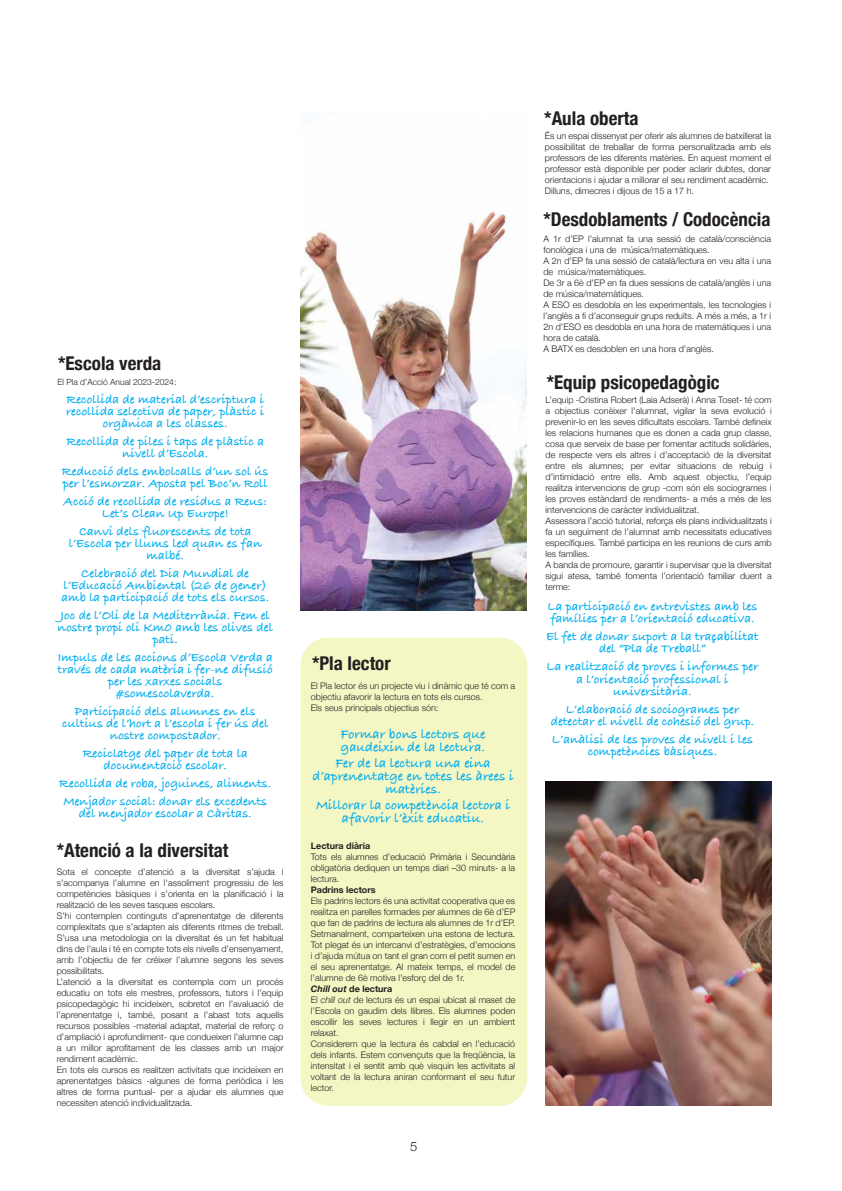
<style>
.page{position:relative;width:842px;height:1191px;background:#fff}
.page>*{position:absolute;margin:0;border:0;box-sizing:border-box;transform-origin:0 0}
.t1{font:700 condensed 19px "Helvetica Neue";color:#231f20}
.t2{font:700 14px/13px "Bradley Hand ITCTT";color:#00aeef;text-align:center}
.t3{font:700 13px/12px "Bradley Hand ITCTT";color:#00aeef;text-align:center}
.t4{font:300 13px "Helvetica Neue";color:#231f20}
.t5{font:300 9px/11px "Helvetica Neue";color:#231f20}
.t6{font:700 9px "Helvetica Neue";color:#231f20}
.t7{font:300 8.5px "Helvetica Neue";color:#231f20}
.s1{font-weight:700;font-style:italic}
.s2{font-weight:700}
.s3{font-style:italic}
</style>
<div class="page">
<div style="left:300px;top:637px;width:227px;height:468px;background:#f4f6c4;border-radius:28px"></div>
<img style="left:301px;top:211px;width:225px;height:399px">
<img style="left:546px;top:781px;width:225px;height:325px">
<h1 class="t1" style="left:58px;top:347px;width:105px">*Escola verda</h1>
<p class="t7" style="left:57px;top:375px;width:120px">El Pla d’Acció Anual 2023-2024:</p>
<h3 class="t3" style="left:66px;top:393px;width:200px">Recollida de material d’escriptura i recollida selectiva de paper, plàstic i orgànica a les classes.</h3>
<h3 class="t3" style="left:66px;top:435px;width:199px">Recollida de piles i taps de plàstic a nivell d’Escola.</h3>
<h3 class="t3" style="left:62px;top:465px;width:208px;text-align:left">Reducció dels embolcalls d’un sol ús per l’esmorzar. Aposta pel Boc’n Roll</h3>
<h3 class="t3" style="left:64px;top:495px;width:205px">Acció de recollida de residus a Reus:<br>Let’s Clean Up Europe!</h3>
<h3 class="t3" style="left:69px;top:525px;width:194px">Canvi dels fluorescents de tota l’Escola per llums led quan es fan malbé.</h3>
<h3 class="t3" style="left:61px;top:567px;width:209px">Celebració del Dia Mundial de l’Educació Ambiental (26 de gener) amb la participació de tots els cursos.</h3>
<h3 class="t3" style="left:58px;top:609px;width:217px">Joc de l’Oli de la Mediterrània. Fem el nostre propi oli Km0 amb les olives del pati.</h3>
<h3 class="t3" style="left:58px;top:651px;width:216px">Impuls de les accions d’Escola Verda a través de cada matèria i fer-ne difusió per les xarxes socials #somescolaverda.</h3>
<h3 class="t3" style="left:62px;top:705px;width:207px">Participació dels alumnes en els cultius de l’hort a l’escola i fer ús del nostre compostador.</h3>
<h3 class="t3" style="left:83px;top:747px;width:167px">Reciclatge del paper de tota la documentació escolar.</h3>
<h3 class="t3" style="left:59px;top:774px;width:214px;line-height:18px">Recollida de roba, joguines, aliments.<br>Menjador social: donar els excedents</h3>
<h3 class="t3" style="left:79px;top:807px;width:174px">del menjador escolar a Càritas.</h3>
<h1 class="t1" style="left:57px;top:834px;width:173px">*Atenció a la diversitat</h1>
<p class="t5" style="left:57px;top:865px;width:228px">Sota el concepte d’atenció a la diversitat s’ajuda i s’acompanya l’alumne en l'assoliment progressiu de les competències bàsiques i s’orienta en la planificació i la realització de les seves tasques escolars.<br>S’hi contemplen continguts d’aprenentatge de diferents complexitats que s’adapten als diferents ritmes de treball.<br>S’usa una metodologia on la diversitat és un fet habitual dins de l’aula i té en compte tots els nivells d’ensenyament, amb l’objectiu de fer créixer l’alumne segons les seves possibilitats.<br>L’atenció a la diversitat es contempla com un procés educatiu on tots els mestres, professors, tutors i l’equip psicopedagògic hi incideixen, sobretot en l’avaluació de l’aprenentatge i, també, posant a l’abast tots aquells recursos possibles -material adaptat, material de reforç o d’ampliació i aprofundiment- que condueixen l’alumne cap a un millor aprofitament de les classes amb un major rendiment acadèmic.<br>En tots els cursos es realitzen activitats que incideixen en aprenentatges bàsics -algunes de forma periòdica i les altres de forma puntual- per a ajudar els alumnes que necessiten atenció individualitzada.</p>
<h1 class="t1" style="left:312px;top:647px;width:80px">*Pla lector</h1>
<p class="t5" style="left:311px;top:680px;width:206px">El Pla lector és un projecte viu i dinàmic que té com a objectiu afavorir la lectura en tots els cursos.<br>Els seus principals objectius són:</p>
<h2 class="t2" style="left:341px;top:727px;width:146px;text-align:left">Formar bons lectors que gaudeixin de la lectura.</h2>
<h2 class="t2" style="left:313px;top:756px;width:202px">Fer de la lectura una eina d’aprenentatge en totes les àrees i matèries.</h2>
<h2 class="t2" style="left:316px;top:798px;width:196px">Millorar la competència lectora i afavorir l’èxit educatiu.</h2>
<p class="t6" style="left:311px;top:838px;width:61px">Lectura diària</p>
<p class="t5" style="left:311px;top:850px;width:206px;text-align:justify">Tots els alumnes d’educació Primària i Secundària obligatòria dediquen un temps diari –30 minuts- a la lectura.</p>
<p class="t6" style="left:311px;top:882px;width:66px">Padrins lectors</p>
<p class="t5" style="left:311px;top:894px;width:206px">Els padrins lectors és una activitat cooperativa que es realitza en parelles formades per alumnes de 6è d’EP que fan de padrins de lectura als alumnes de 1r d’EP.<br>Setmanalment, comparteixen una estona de lectura.<br>Tot plegat és un intercanvi d’estratègies, d’emocions i d’ajuda mútua on tant el gran com el petit sumen en el seu aprenentatge. Al mateix temps, el model de l’alumne de 6è motiva l’esforç del de 1r.<br><span class="s1">Chill out</span> <span class="s2">de lectura<br></span>El <span class="s3">chill out</span> de lectura és un espai ubicat al maset de l’Escola on gaudim dels llibres. Els alumnes poden escollir les seves lectures i llegir en un ambient relaxat.<br>Considerem que la lectura és cabdal en l’educació dels infants. Estem convençuts que la freqüència, la intensitat i el sentit amb què visquin les activitats al voltant de la lectura aniran conformant el seu futur lector.</p>
<h3 class="t4" style="left:410px;top:1135px;width:9px">5</h3>
<h1 class="t1" style="left:544px;top:103px;width:96px">*Aula oberta</h1>
<p class="t5" style="left:545px;top:129px;width:228px">És un espai dissenyat per oferir als alumnes de batxillerat la possibilitat de treballar de forma personalitzada amb els professors de les diferents matèries. En aquest moment el professor està disponible per poder aclarir dubtes, donar orientacions i ajudar a millorar el seu rendiment acadèmic.<br>Dilluns, dimecres i dijous de 15 a 17 h.</p>
<p class="t5" style="left:543px;top:232px;width:229px">A 1r d’EP l’alumnat fa una sessió de català/consciència fonològica i una de música/matemàtiques.<br>A 2n d’EP fa una sessió de català/lectura en veu alta i una de música/matemàtiques.<br>De 3r a 6è d’EP en fa dues sessions de català/anglès i una de música/matemàtiques.<br>A ESO es desdobla en les experimentals, les tecnologies i l’anglès a fi d’aconseguir grups reduïts. A més a més, a 1r i 2n d’ESO es desdobla en una hora de matemàtiques i una hora de català.<br>A BATX es desdoblen en una hora d’anglès.</p>
<h1 class="t1" style="left:543px;top:204px;width:229px">*Desdoblaments / Codocència</h1>
<h1 class="t1" style="left:547px;top:366px;width:174px">*Equip psicopedagògic</h1>
<p class="t5" style="left:546px;top:393px;width:228px">L’equip -Cristina Robert (Laia Adserà) i Anna Toset- té com a objectius conèixer l’alumnat, vigilar la seva evolució i prevenir-lo en les seves dificultats escolars. També defineix les relacions humanes que es donen a cada grup classe, cosa que serveix de base per fomentar actituds solidàries, de respecte vers els altres i d’acceptació de la diversitat entre els alumnes; per evitar situacions de rebuig i d’intimidació entre ells. Amb aquest objectiu, l’equip realitza intervencions de grup -com són els sociogrames i les proves estàndard de rendiments- a més a més de les intervencions de caràcter individualitzat.<br>Assessora l’acció tutorial, reforça els plans individualitzats i fa un seguiment de l’alumnat amb necessitats educatives específiques. També participa en les reunions de curs amb les famílies.<br>A banda de promoure, garantir i supervisar que la diversitat sigui atesa, també fomenta l’orientació familiar duent a terme:</p>
<h3 class="t3" style="left:547px;top:600px;width:211px;text-align:left">La participació en entrevistes amb les famílies per a l’orientació educativa.</h3>
<h3 class="t3" style="left:546px;top:630px;width:214px">El fet de donar suport a la traçabilitat del “Pla de Treball”</h3>
<h3 class="t3" style="left:546px;top:660px;width:214px">La realització de proves i informes per a l’orientació professional i universitària.</h3>
<h3 class="t3" style="left:551px;top:702px;width:205px">L’elaboració de sociogrames per detectar el nivell de cohesió del grup.</h3>
<h3 class="t3" style="left:552px;top:732px;width:203px">L’anàlisi de les proves de nivell i les competències bàsiques.</h3>
</div>
